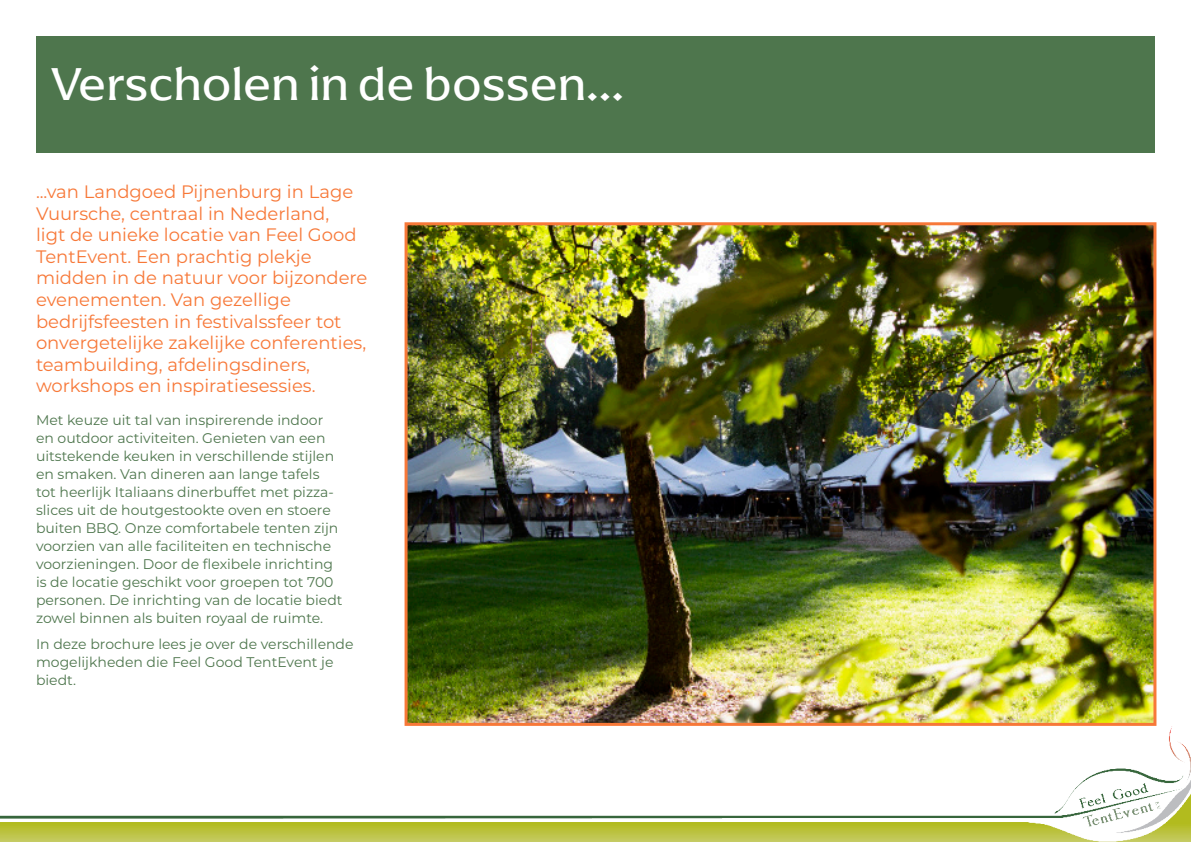
<style>
.page{position:relative;width:1191px;height:842px;background:#fff}
.page>*{position:absolute;margin:0;border:0;box-sizing:border-box;transform-origin:0 0}
.Title_-_60pt{font:48px "Arpona";color:#fff}
.t1{font:18px/21.6px "Montserrat";color:#f77838}
.Alineastijl_1{font:14px/18px "Montserrat";color:#4e764d}
</style>
<div class="page">
<div style="left:36px;top:36px;width:1119px;height:116px;background:#4e764d"></div>
<img style="left:0;top:725px;width:1191px;height:117px">
<img style="left:408px;top:226px;width:744px;height:496px">
<div style="left:404px;top:222px;width:752px;height:504px;border:3px solid #f77838"></div>
<p class="Title_-_60pt" style="left:51px;top:54px;width:574px">Verscholen in de bossen...</p>
<p class="t1" style="left:36px;top:180px;width:333px">...van Landgoed Pijnenburg in Lage Vuursche, centraal in Nederland,<br>ligt de unieke locatie van Feel Good TentEvent. Een prachtig plekje midden in de natuur voor bijzondere evenementen. Van gezellige bedrijfsfeesten in festivalssfeer tot onvergetelijke zakelijke conferenties, teambuilding, afdelingsdiners, workshops en inspiratiesessies.</p>
<p class="Alineastijl_1" style="left:36px;top:410px;width:308px">Met keuze uit tal van inspirerende indoor en outdoor activiteiten. Genieten van een uitstekende keuken in verschillende stijlen en smaken. Van dineren aan lange tafels tot heerlijk Italiaans dinerbuffet met pizza&shy;slices uit de houtgestookte oven en stoere buiten BBQ. Onze comfortabele tenten zijn voorzien van alle faciliteiten en technische voorzieningen. Door de flexibele inrichting is de locatie geschikt voor groepen tot 700 personen. De inrichting van de locatie biedt zowel binnen als buiten royaal de ruimte.</p>
<p class="Alineastijl_1" style="left:36px;top:634px;width:319px">In deze brochure lees je over de verschillende mogelijkheden die Feel Good TentEvent je biedt.</p>
</div>
